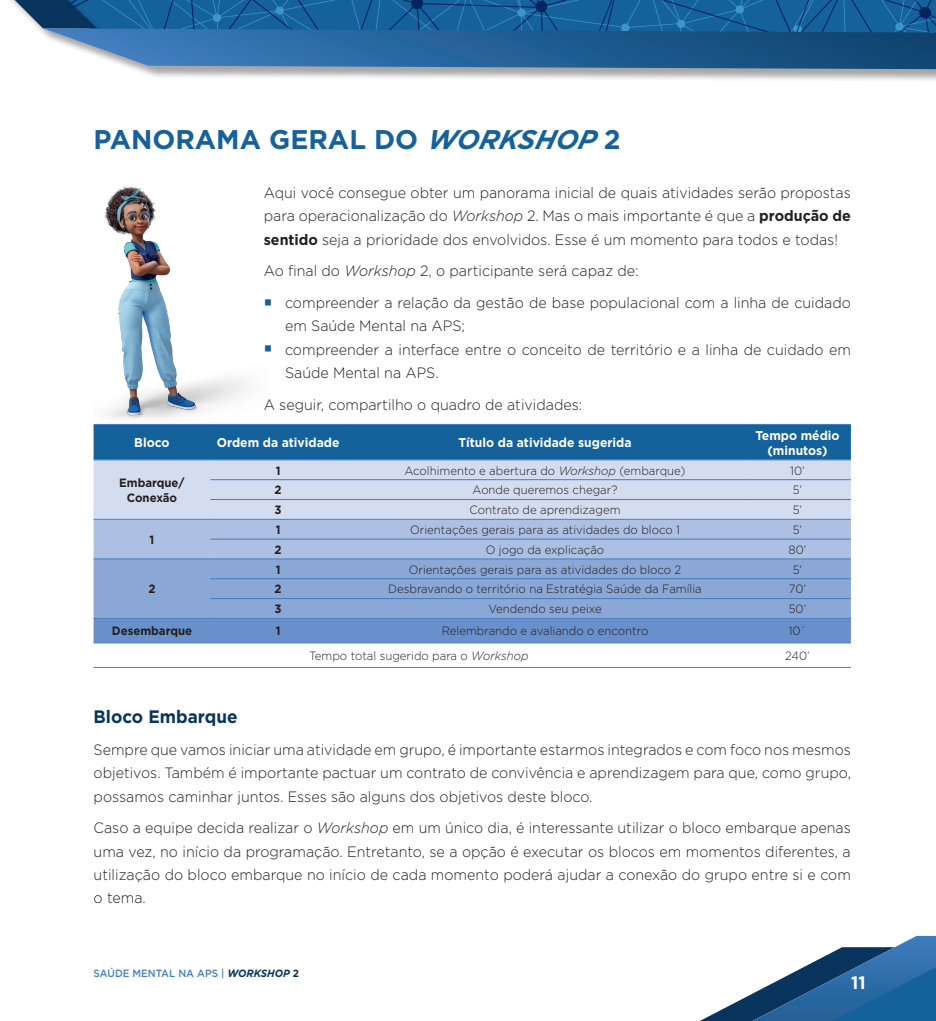
<style>
.page{position:relative;width:936px;height:1021px;background:#fff}
.page>*{position:absolute;margin:0;border:0;box-sizing:border-box;transform-origin:0 0}
.Título{font:700 27px "Gotham";color:#15619c}
.Inter_1{font:700 18px "Gotham";color:#08345d;scale:.95 1}
.t1{font:700 18px "Gotham";color:#fff;scale:.95 1}
.Texto{font:300 15px/23.2px "Gotham";color:#231f20;text-align:justify;scale:.95 1}
.Tabela_Subtitulo{font:700 12.75px "Gotham";color:#fff;scale:.95 1}
.Tabela_Texto{font:300 12px "Gotham";color:#231f20;scale:.95 1}
.Tabela_Texto-2{font:700 12px "Gotham";color:#231f20;scale:.95 1}
.t2{font:500 10.5px "Gotham";color:#437ec1;scale:.95 1}
.s1{font-style:italic}
.s2{font-weight:700}
.s3{color:#15619c}
.s4{font-weight:700;font-style:italic;color:#08345d}
.s5{font-weight:700;color:#08345d}
</style>
<div class="page">
<div style="left:1px;top:0;width:934px;height:84px;background:#231f20;opacity:.4"></div>
<svg style="left:1px;top:0;width:934px;height:69px;background:#306b9e"></svg>
<svg style="left:702px;top:935px;width:233px;height:85px"></svg>
<div style="left:94px;top:425px;width:756px;height:34px;background:#15619c"></div>
<div style="left:94px;top:460px;width:756px;height:59px;background:#d4ddef"></div>
<div style="left:94px;top:520px;width:756px;height:38px;background:#adbfe2"></div>
<div style="left:94px;top:559px;width:756px;height:59px;background:#8aa7d6"></div>
<div style="left:94px;top:619px;width:756px;height:23px;background:#6990ca"></div>
<hr style="left:210px;top:479px;width:136px;height:1px;background:#437ec1">
<hr style="left:346px;top:479px;width:398px;height:1px;background:#437ec1">
<hr style="left:744px;top:479px;width:106px;height:1px;background:#437ec1">
<hr style="left:210px;top:499px;width:136px;height:1px;background:#437ec1">
<hr style="left:346px;top:499px;width:398px;height:1px;background:#437ec1">
<hr style="left:744px;top:499px;width:106px;height:1px;background:#437ec1">
<hr style="left:94px;top:519px;width:116px;height:1px;background:#437ec1">
<hr style="left:210px;top:519px;width:136px;height:1px;background:#437ec1">
<hr style="left:346px;top:519px;width:398px;height:1px;background:#437ec1">
<hr style="left:744px;top:519px;width:106px;height:1px;background:#437ec1">
<hr style="left:210px;top:539px;width:136px;height:1px;background:#437ec1">
<hr style="left:346px;top:539px;width:398px;height:1px;background:#437ec1">
<hr style="left:744px;top:539px;width:106px;height:1px;background:#437ec1">
<hr style="left:94px;top:558px;width:116px;height:1px;background:#437ec1">
<hr style="left:210px;top:558px;width:136px;height:1px;background:#437ec1">
<hr style="left:346px;top:558px;width:398px;height:1px;background:#437ec1">
<hr style="left:744px;top:558px;width:106px;height:1px;background:#437ec1">
<hr style="left:210px;top:578px;width:136px;height:1px;background:#437ec1">
<hr style="left:346px;top:578px;width:398px;height:1px;background:#437ec1">
<hr style="left:744px;top:578px;width:106px;height:1px;background:#437ec1">
<hr style="left:210px;top:598px;width:136px;height:1px;background:#437ec1">
<hr style="left:346px;top:598px;width:398px;height:1px;background:#437ec1">
<hr style="left:744px;top:598px;width:106px;height:1px;background:#437ec1">
<hr style="left:94px;top:618px;width:116px;height:1px;background:#437ec1">
<hr style="left:210px;top:618px;width:136px;height:1px;background:#437ec1">
<hr style="left:346px;top:618px;width:398px;height:1px;background:#437ec1">
<hr style="left:744px;top:618px;width:106px;height:1px;background:#437ec1">
<hr style="left:94px;top:642px;width:116px;height:1px;background:#437ec1">
<hr style="left:210px;top:642px;width:136px;height:1px;background:#437ec1">
<hr style="left:346px;top:642px;width:398px;height:1px;background:#437ec1">
<hr style="left:744px;top:642px;width:106px;height:1px;background:#437ec1">
<hr style="left:94px;top:667px;width:116px;height:1px;background:#437ec1">
<hr style="left:210px;top:667px;width:136px;height:1px;background:#437ec1">
<hr style="left:346px;top:667px;width:398px;height:1px;background:#437ec1">
<hr style="left:744px;top:667px;width:106px;height:1px;background:#437ec1">
<hr style="left:210px;top:424px;width:136px;height:1px;background:#437ec1">
<hr style="left:346px;top:424px;width:398px;height:1px;background:#437ec1">
<hr style="left:744px;top:424px;width:106px;height:1px;background:#437ec1">
<hr style="left:94px;top:459px;width:116px;height:1px;background:#437ec1">
<hr style="left:210px;top:459px;width:136px;height:1px;background:#437ec1">
<hr style="left:346px;top:459px;width:398px;height:1px;background:#437ec1">
<hr style="left:744px;top:459px;width:106px;height:1px;background:#437ec1">
<img style="left:94px;top:186px;width:175px;height:240px">
<p class="Título" style="left:94px;top:122px;width:528px">PANORAMA GERAL DO <span class="s1">WORKSHOP</span> 2</p>
<p class="Texto" style="left:264px;top:181px;width:619px">Aqui você consegue obter um panorama inicial de quais atividades serão propostas para operacionalização do <span class="s1">Workshop</span> 2. Mas o mais importante é que a <span class="s2">produção de sentido</span> seja a prioridade dos envolvidos. Esse é um momento para todos e todas!</p>
<p class="Texto" style="left:264px;top:259px;width:396px">Ao final do <span class="s1">Workshop</span> 2, o participante será capaz de:</p>
<p class="Texto" style="left:285px;top:291px;width:597px;text-indent:-21px"><span class="s3">◼</span> compreender a relação da gestão de base populacional com a linha de cuidado em Saúde Mental na APS;</p>
<p class="Texto" style="left:285px;top:337px;width:597px;text-indent:-21px"><span class="s3">◼</span> compreender a interface entre o conceito de território e a linha de cuidado em<br>Saúde Mental na APS.</p>
<p class="Texto" style="left:264px;top:392px;width:337px">A seguir, compartilho o quadro de atividades:</p>
<p class="Tabela_Subtitulo" style="left:134px;top:434px;width:39px">Bloco</p>
<p class="Tabela_Subtitulo" style="left:217px;top:434px;width:131px">Ordem da atividade</p>
<p class="Tabela_Subtitulo" style="left:458px;top:434px;width:183px">Título da atividade sugerida</p>
<p class="Tabela_Subtitulo" style="left:755px;top:427px;width:90px">Tempo médio</p>
<p class="Tabela_Subtitulo" style="left:767px;top:442px;width:64px">(minutos)</p>
<p class="Tabela_Texto-2" style="left:119px;top:474px;width:70px">Embarque/</p>
<p class="Tabela_Texto-2" style="left:127px;top:489px;width:55px">Conexão</p>
<p class="Tabela_Texto-2" style="left:149px;top:531px;width:7px">1</p>
<p class="Tabela_Texto-2" style="left:148px;top:581px;width:9px">2</p>
<p class="Tabela_Texto-2" style="left:276px;top:462px;width:7px">1</p>
<p class="Tabela_Texto" style="left:404px;top:463px;width:297px">Acolhimento e abertura do <span class="s1">Workshop</span> (embarque)</p>
<p class="Tabela_Texto" style="left:790px;top:463px;width:17px">10’</p>
<p class="Tabela_Texto-2" style="left:274px;top:482px;width:9px">2</p>
<p class="Tabela_Texto" style="left:472px;top:482px;width:154px">Aonde queremos chegar?</p>
<p class="Tabela_Texto" style="left:792px;top:482px;width:12px">5’</p>
<p class="Tabela_Texto-2" style="left:274px;top:502px;width:9px">3</p>
<p class="Tabela_Texto" style="left:469px;top:502px;width:160px">Contrato de aprendizagem</p>
<p class="Tabela_Texto" style="left:792px;top:502px;width:12px">5’</p>
<p class="Tabela_Texto-2" style="left:276px;top:522px;width:7px">1</p>
<p class="Tabela_Texto" style="left:410px;top:522px;width:285px">Orientações gerais para as atividades do bloco 1</p>
<p class="Tabela_Texto" style="left:792px;top:522px;width:12px">5’</p>
<p class="Tabela_Texto-2" style="left:274px;top:541px;width:9px">2</p>
<p class="Tabela_Texto" style="left:486px;top:542px;width:126px">O jogo da explicação</p>
<p class="Tabela_Texto" style="left:788px;top:542px;width:20px">80’</p>
<p class="Tabela_Texto-2" style="left:276px;top:561px;width:7px">1</p>
<p class="Tabela_Texto" style="left:409px;top:562px;width:288px">Orientações gerais para as atividades do bloco 2</p>
<p class="Tabela_Texto" style="left:792px;top:562px;width:12px">5’</p>
<p class="Tabela_Texto-2" style="left:274px;top:581px;width:9px">2</p>
<p class="Tabela_Texto" style="left:388px;top:581px;width:331px">Desbravando o território na Estratégia Saúde da Família</p>
<p class="Tabela_Texto" style="left:788px;top:581px;width:20px">70’</p>
<p class="Tabela_Texto-2" style="left:274px;top:601px;width:9px">3</p>
<p class="Tabela_Texto" style="left:488px;top:601px;width:121px">Vendendo seu peixe</p>
<p class="Tabela_Texto" style="left:788px;top:601px;width:20px">50’</p>
<p class="Tabela_Texto-2" style="left:112px;top:623px;width:86px">Desembarque</p>
<p class="Tabela_Texto-2" style="left:276px;top:623px;width:7px">1</p>
<p class="Tabela_Texto" style="left:441px;top:623px;width:219px">Relembrando e avaliando o encontro</p>
<p class="Tabela_Texto" style="left:788px;top:623px;width:20px">10´</p>
<p class="Tabela_Texto" style="left:309px;top:648px;width:232px">Tempo total sugerido para o <span class="s1">Workshop</span></p>
<p class="Tabela_Texto" style="left:785px;top:648px;width:27px">240’</p>
<p class="Inter_1" style="left:94px;top:705px;width:153px">Bloco Embarque</p>
<p class="Texto" style="left:94px;top:737px;width:798px">Sempre que vamos iniciar uma atividade em grupo, é importante estarmos integrados e com foco nos mesmos objetivos. Também é importante pactuar um contrato de convivência e aprendizagem para que, como grupo, possamos caminhar juntos. Esses são alguns dos objetivos deste bloco.</p>
<p class="Texto" style="left:94px;top:816px;width:798px">Caso a equipe decida realizar o <span class="s1">Workshop</span> em um único dia, é interessante utilizar o bloco embarque apenas uma vez, no início da programação. Entretanto, se a opção é executar os blocos em momentos diferentes, a utilização do bloco embarque no início de cada momento poderá ajudar a conexão do grupo entre si e com o tema.</p>
<p class="t2" style="left:94px;top:966px;width:218px">SAÚDE MENTAL NA APS | <span class="s4">WORKSHOP</span> <span class="s5">2</span></p>
<p class="t1" style="left:851px;top:970px;width:17px">11</p>
</div>
